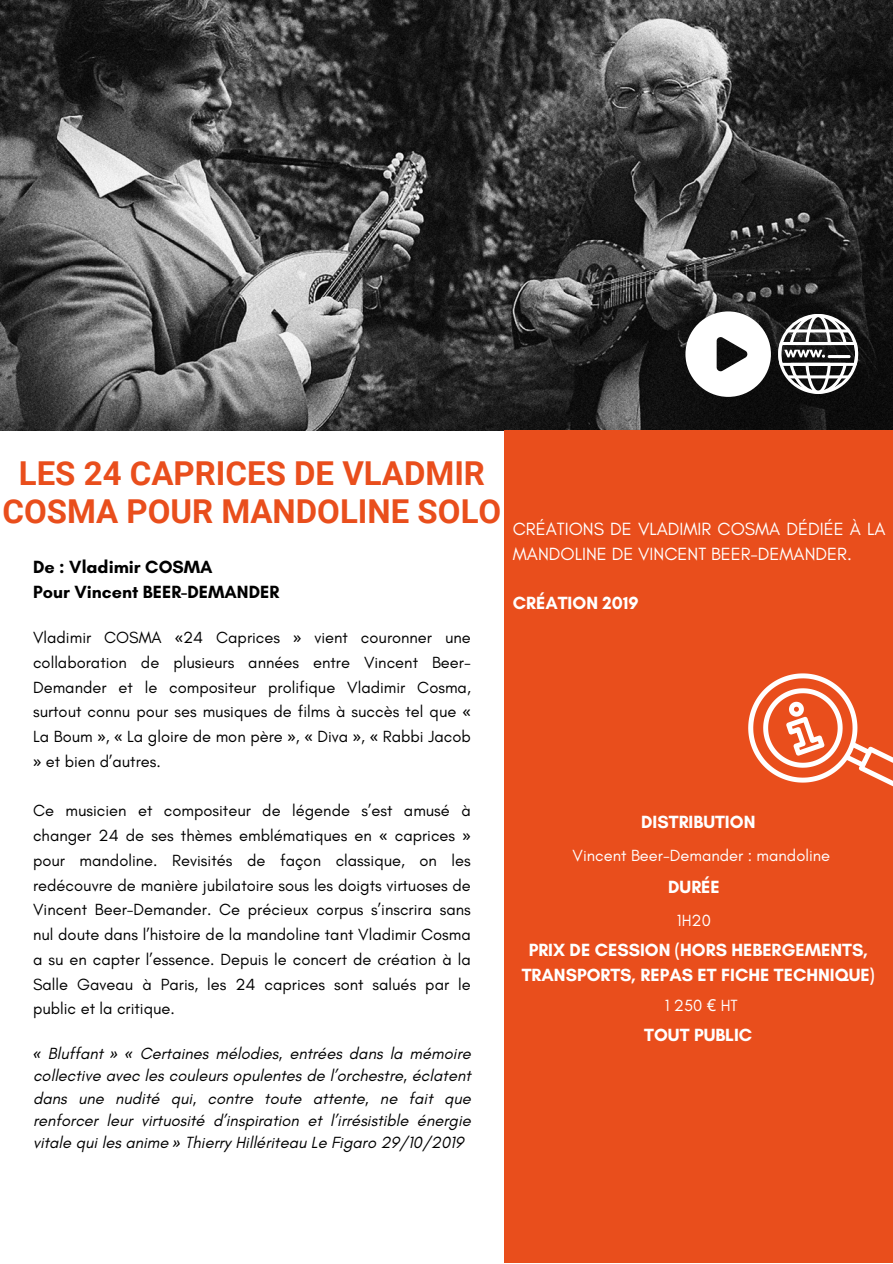
<style>
.page{position:relative;width:893px;height:1264px;background:#fff}
.page>*{position:absolute;margin:0;border:0;box-sizing:border-box;transform-origin:0 0}
.t1{font:700 33px/38.2px "Roboto";color:#e94e1c;text-align:center}
.t2{font:700 18px/24.8px "Glacial Indifference";color:#fff;text-align:center}
.t3{font:18px/24.8px "Glacial Indifference";color:#fff}
.t4{font:700 18px "Glacial Indifference";color:#000}
.t5{font:16.5px/24.8px "Glacial Indifference";color:#000;text-align:justify}
.t6{font:italic 16.5px/22.5px "Glacial Indifference";color:#000;text-align:justify}
.t7{font:16.5px "Glacial Indifference";color:#fff}
.s1{font-family:"Noto Sans"}
</style>
<div class="page">
<img style="left:0;top:0;width:892px;height:431px">
<div style="left:504px;top:430px;width:388px;height:832px;background:#e94e1c"></div>
<svg style="left:748px;top:673px;width:144px;height:113px"></svg>
<svg style="left:685px;top:311px;width:85px;height:86px"></svg>
<svg style="left:778px;top:314px;width:80px;height:80px"></svg>
<p class="t1" style="left:3px;top:454px;width:500px">LES 24 CAPRICES DE VLADMIR<br>COSMA POUR MANDOLINE SOLO</p>
<p class="t4" style="left:33px;top:556px;width:181px">De : Vladimir COSMA</p>
<p class="t4" style="left:33px;top:581px;width:248px">Pour Vincent BEER-DEMANDER</p>
<p class="t5" style="left:33px;top:625px;width:439px">Vladimir COSMA <span class="s1">«</span>24 Caprices <span class="s1">»</span> vient couronner une collaboration de plusieurs années entre Vincent Beer-Demander et le compositeur prolifique Vladimir Cosma, surtout connu pour ses musiques de films à succès tel que <span class="s1">« </span>La Boum <span class="s1">»</span>, <span class="s1">«</span> La gloire de mon père <span class="s1">»</span>, <span class="s1">«</span> Diva <span class="s1">»</span>, <span class="s1">«</span> Rabbi Jacob <span class="s1">»</span> et bien d’autres.</p>
<p class="t5" style="left:33px;top:798px;width:439px">Ce musicien et compositeur de légende s’est amusé à changer 24 de ses thèmes emblématiques en <span class="s1">«</span> caprices <span class="s1">» </span>pour mandoline. Revisités de façon classique, on les redécouvre de manière jubilatoire sous les doigts virtuoses de Vincent Beer-Demander. Ce précieux corpus s’inscrira sans nul doute dans l’histoire de la mandoline tant Vladimir Cosma a su en capter l’essence. Depuis le concert de création à la Salle Gaveau à Paris, les 24 caprices sont salués par le public et la critique.</p>
<p class="t6" style="left:33px;top:1041px;width:439px"><span class="s1">«</span> Bluffant <span class="s1">» «</span> Certaines mélodies, entrées dans la mémoire collective avec les couleurs opulentes de l’orchestre, éclatent dans une nudité qui, contre toute attente, ne fait que renforcer leur virtuosité d’inspiration et l’irrésistible énergie vitale qui les anime <span class="s1">»</span> Thierry Hillériteau Le Figaro 29/10/2019</p>
<p class="t3" style="left:513px;top:516px;width:374px">CRÉATIONS DE VLADIMIR COSMA DÉDIÉE À LA<br>MANDOLINE DE VINCENT BEER-DEMANDER.</p>
<p class="t2" style="left:513px;top:590px;width:127px">CRÉATION 2019</p>
<p class="t2" style="left:641px;top:809px;width:116px">DISTRIBUTION</p>
<p class="t7" style="left:572px;top:845px;width:259px">Vincent Beer-Demander : mandoline</p>
<p class="t2" style="left:668px;top:874px;width:53px">DURÉE</p>
<p class="t7" style="left:677px;top:909px;width:35px">1H20</p>
<p class="t2" style="left:521px;top:937px;width:354px">PRIX DE CESSION (HORS HEBERGEMENTS,<br>TRANSPORTS, REPAS ET FICHE TECHNIQUE)</p>
<p class="t7" style="left:664px;top:995px;width:75px">1 250 <span class="s1">€</span> HT</p>
<p class="t2" style="left:644px;top:1022px;width:110px">TOUT PUBLIC</p>
</div>
